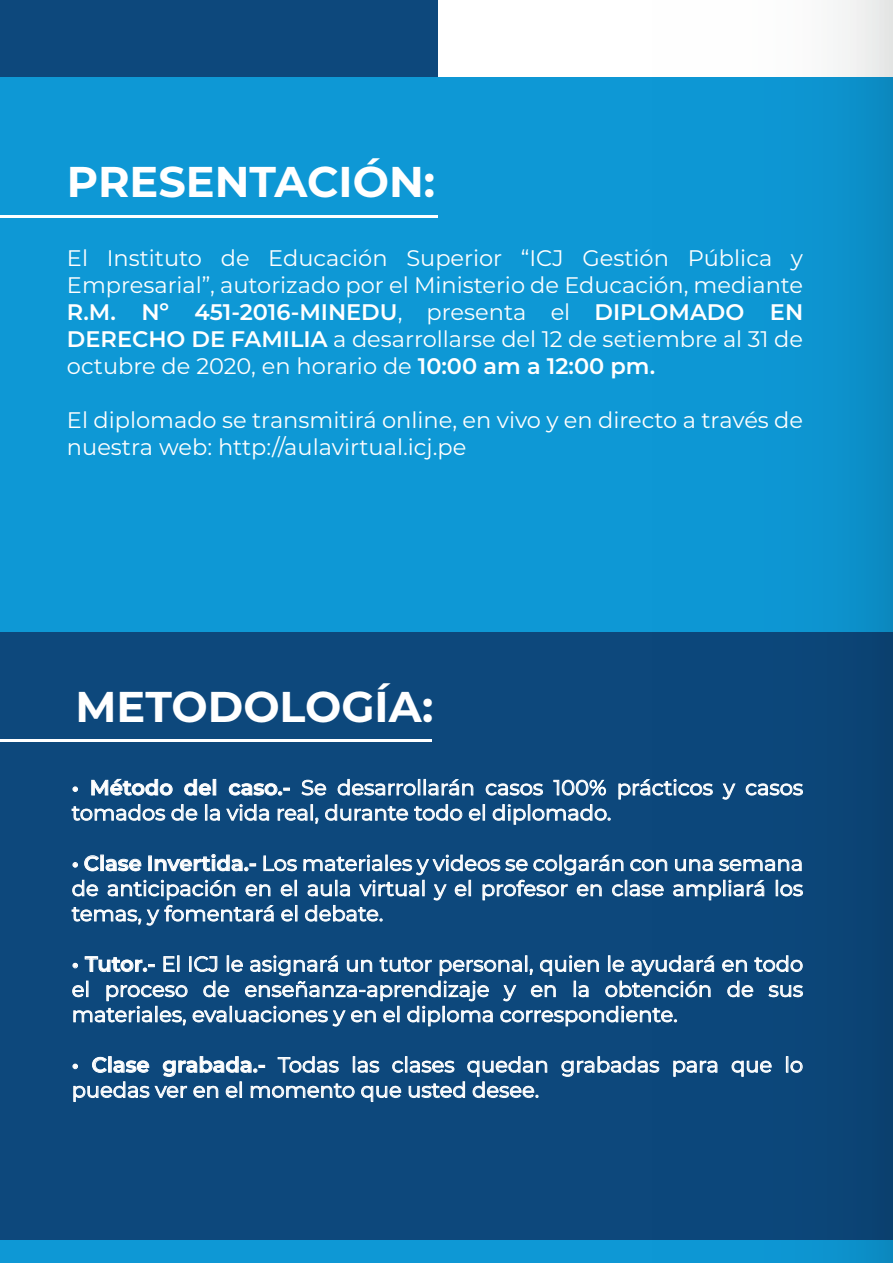
<style>
.page{position:relative;width:893px;height:1263px;background:#fff}
.page>*{position:absolute;margin:0;border:0;box-sizing:border-box;transform-origin:0 0}
.t1{font:700 43.05px "Montserrat";color:#fff}
.t2{font:22.5px/27px "Montserrat";color:#fff;text-align:justify}
.t3{font:21px/25.2px "Montserrat";color:#fff}
.s1{font-weight:600}
</style>
<div class="page">
<div style="left:0;top:0;width:437px;height:1263px;background:#0d487c"></div>
<div style="left:0;top:631px;width:893px;height:632px;background:#0d487c"></div>
<div style="left:0;top:77px;width:893px;height:554px;background:#0e98d5"></div>
<div style="left:0;top:1240px;width:893px;height:23px;background:#0e98d5"></div>
<svg style="left:548px;top:0;width:345px;height:1263px"></svg>
<svg style="left:73px;top:787px;width:5px;height:5px"></svg>
<svg style="left:91px;top:779px;width:82px;height:17px"></svg>
<svg style="left:184px;top:779px;width:27px;height:17px"></svg>
<svg style="left:229px;top:783px;width:61px;height:13px"></svg>
<svg style="left:302px;top:780px;width:24px;height:15px"></svg>
<svg style="left:338px;top:779px;width:135px;height:16px"></svg>
<svg style="left:486px;top:783px;width:57px;height:12px"></svg>
<svg style="left:553px;top:780px;width:53px;height:16px"></svg>
<svg style="left:618px;top:779px;width:95px;height:20px"></svg>
<svg style="left:722px;top:783px;width:13px;height:17px"></svg>
<svg style="left:746px;top:783px;width:57px;height:12px"></svg>
<svg style="left:72px;top:804px;width:93px;height:17px"></svg>
<svg style="left:171px;top:804px;width:26px;height:17px"></svg>
<svg style="left:205px;top:804px;width:15px;height:17px"></svg>
<svg style="left:226px;top:804px;width:43px;height:17px"></svg>
<svg style="left:278px;top:804px;width:40px;height:20px"></svg>
<svg style="left:325px;top:804px;width:83px;height:17px"></svg>
<svg style="left:414px;top:804px;width:48px;height:17px"></svg>
<svg style="left:469px;top:804px;width:16px;height:17px"></svg>
<svg style="left:493px;top:804px;width:117px;height:21px"></svg>
<svg style="left:73px;top:862px;width:5px;height:5px"></svg>
<svg style="left:84px;top:855px;width:15px;height:16px"></svg>
<div style="left:101px;top:855px;width:3px;height:16px;border:1px solid #fff"></div>
<svg style="left:106px;top:859px;width:35px;height:12px"></svg>
<div style="left:148px;top:856px;width:4px;height:15px;border:1px solid #fff"></div>
<svg style="left:155px;top:854px;width:101px;height:17px"></svg>
<svg style="left:263px;top:855px;width:34px;height:16px"></svg>
<svg style="left:675px;top:859px;width:38px;height:12px"></svg>
<svg style="left:719px;top:859px;width:83px;height:12px"></svg>
<svg style="left:281px;top:880px;width:16px;height:16px"></svg>
<svg style="left:673px;top:880px;width:91px;height:20px"></svg>
<svg style="left:776px;top:880px;width:27px;height:16px"></svg>
<svg style="left:72px;top:880px;width:202px;height:46px"></svg>
<svg style="left:281px;top:905px;width:16px;height:16px"></svg>
<svg style="left:304px;top:854px;width:363px;height:67px"></svg>
<svg style="left:722px;top:960px;width:25px;height:12px"></svg>
<svg style="left:754px;top:955px;width:49px;height:17px"></svg>
<svg style="left:727px;top:980px;width:26px;height:17px"></svg>
<svg style="left:768px;top:985px;width:35px;height:12px"></svg>
<svg style="left:72px;top:955px;width:642px;height:71px"></svg>
<svg style="left:73px;top:1064px;width:5px;height:5px"></svg>
<svg style="left:92px;top:1057px;width:15px;height:16px"></svg>
<div style="left:108px;top:1056px;width:3px;height:16px;border:1px solid #fff"></div>
<svg style="left:113px;top:1060px;width:36px;height:13px"></svg>
<svg style="left:561px;top:1056px;width:98px;height:21px"></svg>
<svg style="left:673px;top:1061px;width:44px;height:16px"></svg>
<svg style="left:732px;top:1061px;width:40px;height:16px"></svg>
<svg style="left:786px;top:1056px;width:17px;height:17px"></svg>
<svg style="left:73px;top:1081px;width:76px;height:21px"></svg>
<svg style="left:155px;top:1056px;width:392px;height:46px"></svg>
<hr style="left:0;top:215px;width:437px;height:2px;background:#fff">
<hr style="left:0;top:739px;width:432px;height:3px;background:#fff">
<h1 class="t1" style="left:67px;top:150px;width:370px">PRESENTACIÓN:</h1>
<p class="t2" style="left:67px;top:244px;width:738px">El Instituto de Educación Superior “ICJ Gestión Pública y Empresarial”, autorizado por el Ministerio de Educación, mediante <span class="s1">R.M. Nº 451-2016-MINEDU</span>, presenta el <span class="s1">DIPLOMADO EN DERECHO DE FAMILIA</span> a desarrollarse del 12 de setiembre al 31 de octubre de 2020, en horario de <span class="s1">10:00 am a 12:00 pm.</span></p>
<p class="t2" style="left:67px;top:406px;width:738px">El diplomado se transmitirá online, en vivo y en directo a través de nuestra web: http://aulavirtual.icj.pe</p>
<h1 class="t1" style="left:75px;top:675px;width:359px">METODOLOGÍA:</h1>
<p class="t3" style="left:72px;top:774px;width:733px"><span class="s1">• Método del caso.-</span> Se desarrollarán casos 100% prácticos y casos tomados de la vida real, durante todo el diplomado.</p>
<p class="t3" style="left:72px;top:850px;width:733px;text-align:justify"><span class="s1">• Clase Invertida.-</span> Los materiales y videos se colgarán con una semana de anticipación en el aula virtual y el profesor en clase ampliará los temas, y fomentará el debate.</p>
<p class="t3" style="left:72px;top:951px;width:733px;text-align:justify"><span class="s1">• Tutor.-</span> El ICJ le asignará un tutor personal, quien le ayudará en todo el proceso de enseñanza-aprendizaje y en la obtención de sus materiales, evaluaciones y en el diploma correspondiente.</p>
<p class="t3" style="left:72px;top:1051px;width:733px"><span class="s1">• Clase grabada.-</span> Todas las clases quedan grabadas para que lo puedas ver en el momento que usted desee.</p>
</div>
